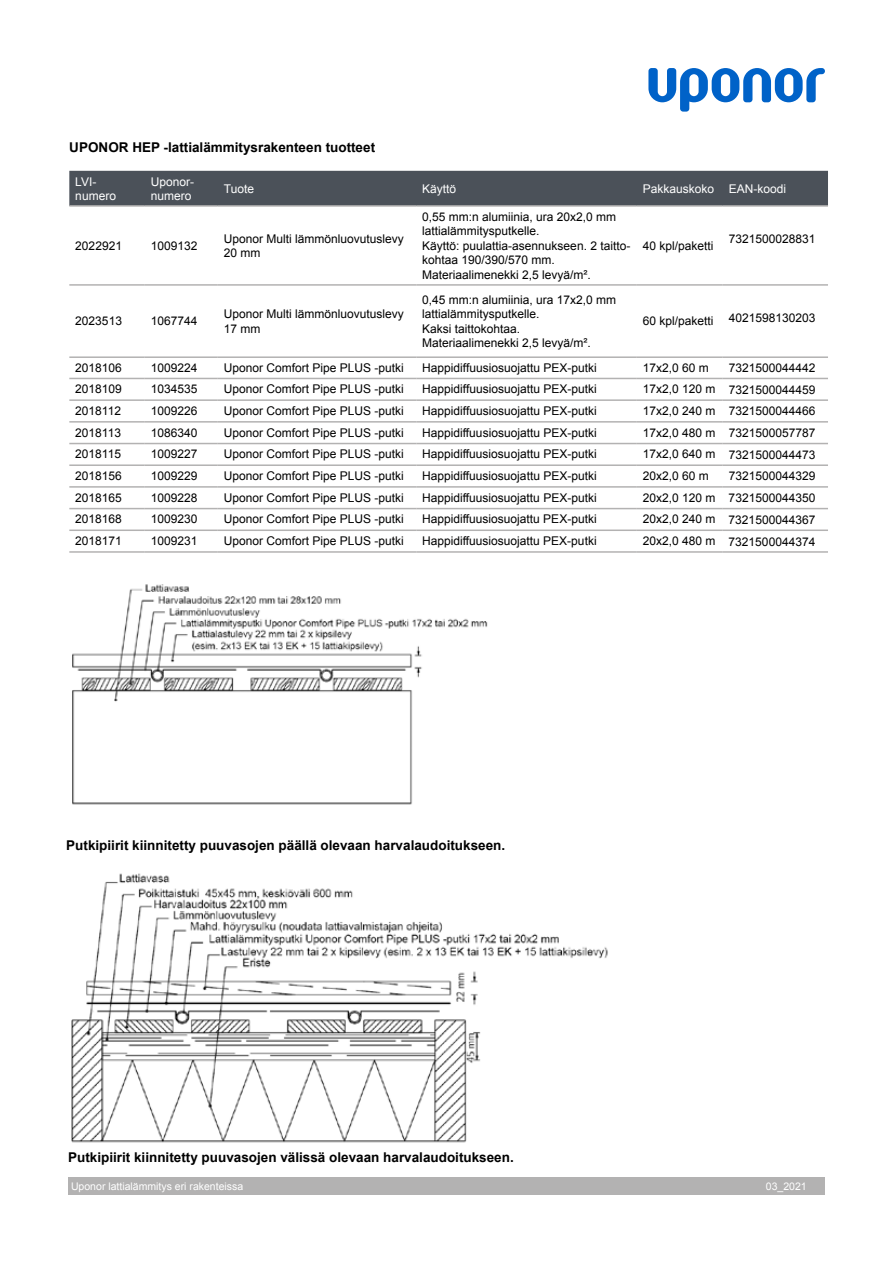
<style>
.page{position:relative;width:893px;height:1263px;background:#fff}
.page>*{position:absolute;margin:0;border:0;box-sizing:border-box;transform-origin:0 0}
.t1{font:700 13.5px "Arial";color:#000}
.t2{font:12px/14.4px "Arial";color:#000}
.t3{font:12px/14.4px "Arial";color:#fff}
.t4{font:10.5px "Arial";color:#fff}
</style>
<div class="page">
<svg style="left:648px;top:68px;width:177px;height:44px"></svg>
<div style="left:68px;top:1178px;width:757px;height:17px;background:#b3b2b2"></div>
<img style="left:72px;top:584px;width:416px;height:221px">
<div style="left:69px;top:171px;width:759px;height:34px;background:#4b5159"></div>
<hr style="left:69px;top:205px;width:76px;height:2px;background:#b3b2b2">
<hr style="left:145px;top:205px;width:73px;height:2px;background:#b3b2b2">
<hr style="left:218px;top:205px;width:198px;height:2px;background:#b3b2b2">
<hr style="left:416px;top:205px;width:221px;height:2px;background:#b3b2b2">
<hr style="left:637px;top:205px;width:86px;height:2px;background:#b3b2b2">
<hr style="left:723px;top:205px;width:105px;height:2px;background:#b3b2b2">
<hr style="left:69px;top:284px;width:76px;height:2px;background:#b3b2b2">
<hr style="left:145px;top:284px;width:73px;height:2px;background:#b3b2b2">
<hr style="left:218px;top:284px;width:198px;height:2px;background:#b3b2b2">
<hr style="left:416px;top:284px;width:221px;height:2px;background:#b3b2b2">
<hr style="left:637px;top:284px;width:86px;height:2px;background:#b3b2b2">
<hr style="left:723px;top:284px;width:105px;height:2px;background:#b3b2b2">
<hr style="left:69px;top:356px;width:76px;height:2px;background:#b3b2b2">
<hr style="left:145px;top:356px;width:73px;height:2px;background:#b3b2b2">
<hr style="left:69px;top:378px;width:76px;height:1px;background:#b3b2b2">
<hr style="left:145px;top:378px;width:73px;height:1px;background:#b3b2b2">
<hr style="left:218px;top:378px;width:198px;height:1px;background:#b3b2b2">
<hr style="left:416px;top:378px;width:221px;height:1px;background:#b3b2b2">
<hr style="left:637px;top:378px;width:86px;height:1px;background:#b3b2b2">
<hr style="left:723px;top:378px;width:105px;height:1px;background:#b3b2b2">
<hr style="left:69px;top:399px;width:76px;height:2px;background:#b3b2b2">
<hr style="left:145px;top:399px;width:73px;height:2px;background:#b3b2b2">
<hr style="left:218px;top:399px;width:198px;height:2px;background:#b3b2b2">
<hr style="left:416px;top:399px;width:221px;height:2px;background:#b3b2b2">
<hr style="left:637px;top:399px;width:86px;height:2px;background:#b3b2b2">
<hr style="left:723px;top:399px;width:105px;height:2px;background:#b3b2b2">
<hr style="left:69px;top:421px;width:76px;height:2px;background:#b3b2b2">
<hr style="left:145px;top:421px;width:73px;height:2px;background:#b3b2b2">
<hr style="left:69px;top:443px;width:76px;height:1px;background:#b3b2b2">
<hr style="left:145px;top:443px;width:73px;height:1px;background:#b3b2b2">
<hr style="left:69px;top:464px;width:76px;height:2px;background:#b3b2b2">
<hr style="left:145px;top:464px;width:73px;height:2px;background:#b3b2b2">
<hr style="left:69px;top:486px;width:76px;height:2px;background:#b3b2b2">
<hr style="left:145px;top:486px;width:73px;height:2px;background:#b3b2b2">
<hr style="left:69px;top:508px;width:76px;height:1px;background:#b3b2b2">
<hr style="left:145px;top:508px;width:73px;height:1px;background:#b3b2b2">
<hr style="left:69px;top:529px;width:76px;height:2px;background:#b3b2b2">
<hr style="left:145px;top:529px;width:73px;height:2px;background:#b3b2b2">
<hr style="left:69px;top:551px;width:76px;height:2px;background:#b3b2b2">
<hr style="left:145px;top:551px;width:73px;height:2px;background:#b3b2b2">
<hr style="left:218px;top:356px;width:198px;height:2px;background:#b3b2b2">
<hr style="left:416px;top:356px;width:221px;height:2px;background:#b3b2b2">
<hr style="left:637px;top:356px;width:86px;height:2px;background:#b3b2b2">
<hr style="left:723px;top:356px;width:105px;height:2px;background:#b3b2b2">
<hr style="left:218px;top:421px;width:198px;height:2px;background:#b3b2b2">
<hr style="left:416px;top:421px;width:221px;height:2px;background:#b3b2b2">
<hr style="left:637px;top:421px;width:86px;height:2px;background:#b3b2b2">
<hr style="left:723px;top:421px;width:105px;height:2px;background:#b3b2b2">
<hr style="left:218px;top:443px;width:198px;height:1px;background:#b3b2b2">
<hr style="left:416px;top:443px;width:221px;height:1px;background:#b3b2b2">
<hr style="left:637px;top:443px;width:86px;height:1px;background:#b3b2b2">
<hr style="left:723px;top:443px;width:105px;height:1px;background:#b3b2b2">
<hr style="left:218px;top:464px;width:198px;height:2px;background:#b3b2b2">
<hr style="left:416px;top:464px;width:221px;height:2px;background:#b3b2b2">
<hr style="left:637px;top:464px;width:86px;height:2px;background:#b3b2b2">
<hr style="left:723px;top:464px;width:105px;height:2px;background:#b3b2b2">
<hr style="left:218px;top:486px;width:198px;height:2px;background:#b3b2b2">
<hr style="left:416px;top:486px;width:221px;height:2px;background:#b3b2b2">
<hr style="left:637px;top:486px;width:86px;height:2px;background:#b3b2b2">
<hr style="left:723px;top:486px;width:105px;height:2px;background:#b3b2b2">
<hr style="left:218px;top:508px;width:198px;height:1px;background:#b3b2b2">
<hr style="left:416px;top:508px;width:221px;height:1px;background:#b3b2b2">
<hr style="left:637px;top:508px;width:86px;height:1px;background:#b3b2b2">
<hr style="left:723px;top:508px;width:105px;height:1px;background:#b3b2b2">
<hr style="left:218px;top:529px;width:198px;height:2px;background:#b3b2b2">
<hr style="left:416px;top:529px;width:221px;height:2px;background:#b3b2b2">
<hr style="left:637px;top:529px;width:86px;height:2px;background:#b3b2b2">
<hr style="left:723px;top:529px;width:105px;height:2px;background:#b3b2b2">
<hr style="left:218px;top:551px;width:198px;height:2px;background:#b3b2b2">
<hr style="left:416px;top:551px;width:221px;height:2px;background:#b3b2b2">
<hr style="left:637px;top:551px;width:86px;height:2px;background:#b3b2b2">
<hr style="left:723px;top:551px;width:105px;height:2px;background:#b3b2b2">
<img style="left:72px;top:873px;width:536px;height:270px">
<p class="t1" style="left:69px;top:138px;width:307px">UPONOR HEP -lattialämmitysrakenteen tuotteet</p>
<p class="t3" style="left:75px;top:174px;width:42px">LVI&shy;numero</p>
<p class="t3" style="left:151px;top:174px;width:45px">Uponor&shy;numero</p>
<p class="t3" style="left:224px;top:181px;width:32px">Tuote</p>
<p class="t3" style="left:422px;top:181px;width:36px">Käyttö</p>
<p class="t3" style="left:643px;top:181px;width:145px">Pakkauskoko EAN-koodi</p>
<p class="t2" style="left:75px;top:238px;width:48px">2022921</p>
<p class="t2" style="left:151px;top:238px;width:48px">1009132</p>
<p class="t2" style="left:224px;top:231px;width:182px">Uponor Multi lämmönluovutuslevy<br>20 mm</p>
<p class="t2" style="left:75px;top:314px;width:48px">2023513</p>
<p class="t2" style="left:151px;top:314px;width:48px">1067744</p>
<p class="t2" style="left:224px;top:307px;width:182px">Uponor Multi lämmönluovutuslevy<br>17 mm</p>
<p class="t2" style="left:422px;top:210px;width:210px">0,55 mm:n alumiinia, ura 20x2,0 mm lattialämmitysputkelle.<br>Käyttö: puulattia-asennukseen. 2 taitto&shy;kohtaa 190/390/570 mm.<br>Materiaalimenekki 2,5 levyä/m².</p>
<p class="t2" style="left:422px;top:293px;width:196px">0,45 mm:n alumiinia, ura 17x2,0 mm lattialämmitysputkelle.<br>Kaksi taittokohtaa.<br>Materiaalimenekki 2,5 levyä/m².</p>
<p class="t2" style="left:643px;top:238px;width:72px">40 kpl/paketti</p>
<p class="t2" style="left:729px;top:231px;width:88px">7321500028831</p>
<p class="t2" style="left:643px;top:314px;width:72px">60 kpl/paketti</p>
<p class="t2" style="left:729px;top:311px;width:88px">4021598130203</p>
<p class="t2" style="left:75px;top:361px;width:48px">2018106</p>
<p class="t2" style="left:151px;top:361px;width:48px">1009224</p>
<p class="t2" style="left:224px;top:361px;width:182px">Uponor Comfort Pipe PLUS -putki</p>
<p class="t2" style="left:422px;top:361px;width:176px">Happidiffuusiosuojattu PEX-putki</p>
<p class="t2" style="left:643px;top:361px;width:68px">17x2,0 60 m</p>
<p class="t2" style="left:729px;top:361px;width:88px">7321500044442</p>
<p class="t2" style="left:75px;top:382px;width:48px">2018109</p>
<p class="t2" style="left:151px;top:382px;width:48px">1034535</p>
<p class="t2" style="left:224px;top:382px;width:182px">Uponor Comfort Pipe PLUS -putki</p>
<p class="t2" style="left:422px;top:382px;width:176px">Happidiffuusiosuojattu PEX-putki</p>
<p class="t2" style="left:643px;top:382px;width:174px">17x2,0 120 m 7321500044459</p>
<p class="t2" style="left:75px;top:404px;width:47px">2018112</p>
<p class="t2" style="left:151px;top:404px;width:48px">1009226</p>
<p class="t2" style="left:224px;top:404px;width:182px">Uponor Comfort Pipe PLUS -putki</p>
<p class="t2" style="left:422px;top:404px;width:176px">Happidiffuusiosuojattu PEX-putki</p>
<p class="t2" style="left:643px;top:404px;width:174px">17x2,0 240 m 7321500044466</p>
<p class="t2" style="left:75px;top:425px;width:47px">2018113</p>
<p class="t2" style="left:151px;top:425px;width:48px">1086340</p>
<p class="t2" style="left:224px;top:425px;width:182px">Uponor Comfort Pipe PLUS -putki</p>
<p class="t2" style="left:422px;top:425px;width:176px">Happidiffuusiosuojattu PEX-putki</p>
<p class="t2" style="left:643px;top:426px;width:174px">17x2,0 480 m 7321500057787</p>
<p class="t2" style="left:75px;top:447px;width:47px">2018115</p>
<p class="t2" style="left:151px;top:447px;width:48px">1009227</p>
<p class="t2" style="left:224px;top:447px;width:182px">Uponor Comfort Pipe PLUS -putki</p>
<p class="t2" style="left:422px;top:447px;width:176px">Happidiffuusiosuojattu PEX-putki</p>
<p class="t2" style="left:643px;top:447px;width:174px">17x2,0 640 m 7321500044473</p>
<p class="t2" style="left:75px;top:469px;width:48px">2018156</p>
<p class="t2" style="left:151px;top:469px;width:48px">1009229</p>
<p class="t2" style="left:224px;top:469px;width:182px">Uponor Comfort Pipe PLUS -putki</p>
<p class="t2" style="left:422px;top:469px;width:176px">Happidiffuusiosuojattu PEX-putki</p>
<p class="t2" style="left:643px;top:469px;width:68px">20x2,0 60 m</p>
<p class="t2" style="left:729px;top:469px;width:88px">7321500044329</p>
<p class="t2" style="left:75px;top:490px;width:48px">2018165</p>
<p class="t2" style="left:151px;top:490px;width:48px">1009228</p>
<p class="t2" style="left:224px;top:490px;width:182px">Uponor Comfort Pipe PLUS -putki</p>
<p class="t2" style="left:422px;top:490px;width:176px">Happidiffuusiosuojattu PEX-putki</p>
<p class="t2" style="left:643px;top:491px;width:174px">20x2,0 120 m 7321500044350</p>
<p class="t2" style="left:75px;top:512px;width:48px">2018168</p>
<p class="t2" style="left:151px;top:512px;width:48px">1009230</p>
<p class="t2" style="left:224px;top:512px;width:182px">Uponor Comfort Pipe PLUS -putki</p>
<p class="t2" style="left:422px;top:512px;width:176px">Happidiffuusiosuojattu PEX-putki</p>
<p class="t2" style="left:643px;top:512px;width:174px">20x2,0 240 m 7321500044367</p>
<p class="t2" style="left:75px;top:534px;width:48px">2018171</p>
<p class="t2" style="left:151px;top:534px;width:48px">1009231</p>
<p class="t2" style="left:224px;top:534px;width:182px">Uponor Comfort Pipe PLUS -putki</p>
<p class="t2" style="left:422px;top:534px;width:176px">Happidiffuusiosuojattu PEX-putki</p>
<p class="t2" style="left:643px;top:534px;width:174px">20x2,0 480 m 7321500044374</p>
<p class="t1" style="left:66px;top:836px;width:440px">Putkipiirit kiinnitetty puuvasojen päällä olevaan harvalaudoitukseen.</p>
<p class="t1" style="left:68px;top:1148px;width:447px">Putkipiirit kiinnitetty puuvasojen välissä olevaan harvalaudoitukseen.</p>
<p class="t4" style="left:71px;top:1180px;width:174px">Uponor lattialämmitys eri rakenteissa</p>
<p class="t4" style="left:766px;top:1180px;width:42px">03_2021</p>
</div>
